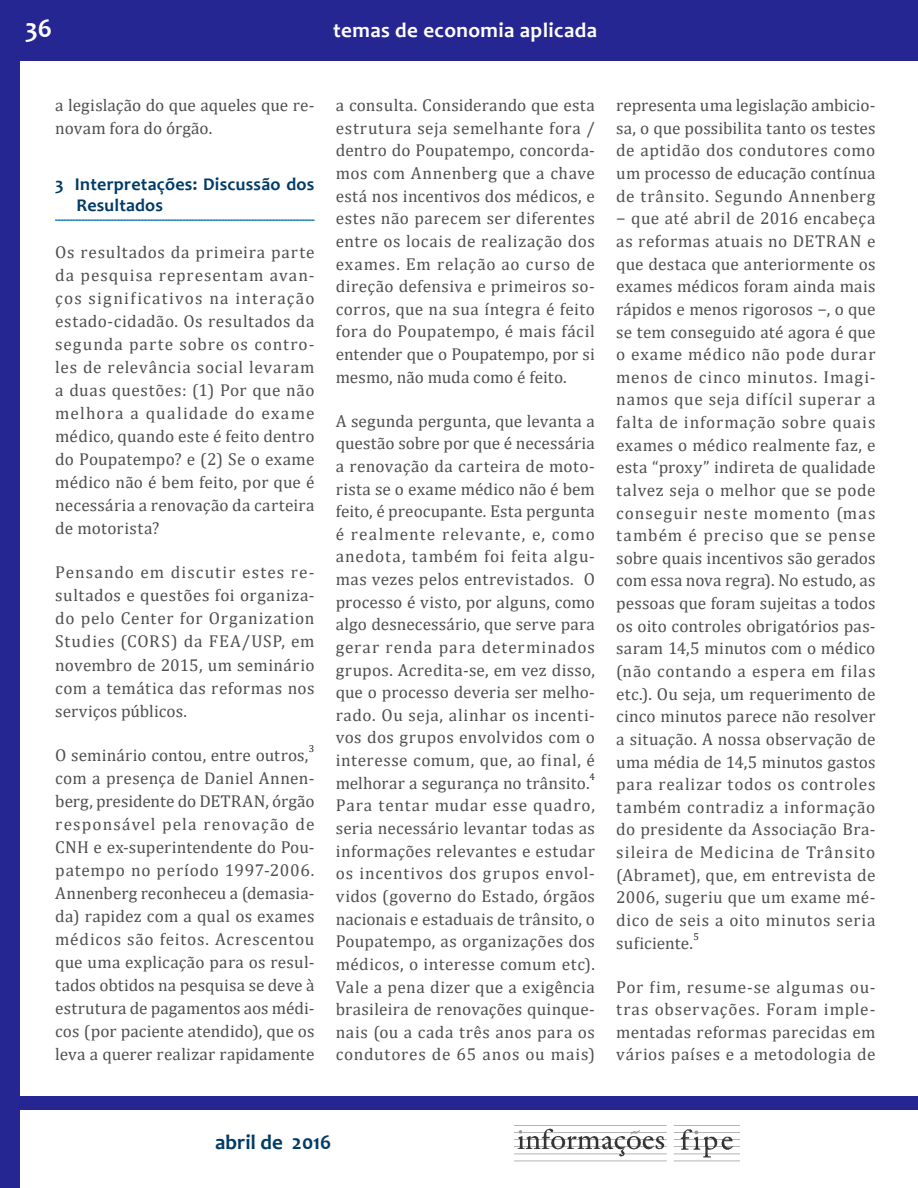
<style>
.page{position:relative;width:918px;height:1188px;background:#fff}
.page>*{position:absolute;margin:0;border:0;box-sizing:border-box;transform-origin:0 0}
.t1{font:700 27px "Candara";color:#fff}
.t2{font:700 21px "Candara";letter-spacing:.02em;color:#fff}
.t3{font:700 21px "Candara";color:#003b68}
.t4{font:700 18px/21.6px "Candara";letter-spacing:.015em;color:#003b68}
.t5{font:17.25px/22.6px "Cambria";letter-spacing:.015em;color:#4e4f50;text-align:justify}
.t6{font:17.25px/23.1px "Cambria";letter-spacing:-.005em;color:#4e4f50}
.t7{font:10.05px "Cambria";color:#231f20}
</style>
<div class="page">
<div style="left:0;top:0;width:20px;height:1188px;background:#262693"></div>
<div style="left:0;top:0;width:918px;height:61px;background:#262693"></div>
<div style="left:15px;top:1097px;width:903px;height:13px;background:#262693"></div>
<img style="left:514px;top:1125px;width:225px;height:37px">
<svg style="left:55px;top:220px;width:260px;height:1px"></svg>
<h1 class="t1" style="left:25px;top:12px;width:28px">36</h1>
<p class="t2" style="left:333px;top:17px;width:265px">temas de economia aplicada</p>
<p class="t6" style="left:55px;top:94px;width:261px">a legislação do que aqueles que re&shy;novam fora do órgão.</p>
<p class="t4" style="left:77px;top:173px;width:239px;text-indent:-21px">3 Interpretações: Discussão dos<br>Resultados</p>
<p class="t5" style="left:55px;top:240px;width:261px;line-height:23.1px">Os resultados da primeira parte da pesquisa representam avan&shy;ços significativos na interação estado-cidadão. Os resultados da segunda parte sobre os contro&shy;les de relevância social levaram a duas questões: (1) Por que não melhora a qualidade do exame médico, quando este é feito dentro do Poupatempo? e (2) Se o exame médico não é bem feito, por que é necessária a renovação da carteira de motorista?</p>
<p class="t5" style="left:55px;top:561px;width:261px;line-height:23.1px">Pensando em discutir estes re&shy;sultados e questões foi organiza&shy;do pelo Center for Organization Studies (CORS) da FEA/USP, em novembro de 2015, um seminário com a temática das reformas nos serviços públicos.</p>
<p class="t5" style="left:55px;top:744px;width:255px">O seminário contou, entre outros,</p>
<p class="t7" style="left:309px;top:743px;width:7px">3</p>
<p class="t5" style="left:55px;top:767px;width:261px;line-height:23.1px">com a presença de Daniel Annen&shy;berg, presidente do DETRAN, órgão responsável pela renovação de CNH e ex-superintendente do Pou&shy;patempo no período 1997-2006.<br>Annenberg reconheceu a (demasia&shy;da) rapidez com a qual os exames médicos são feitos. Acrescentou que uma explicação para os resul&shy;tados obtidos na pesquisa se deve à estrutura de pagamentos aos médi&shy;cos (por paciente atendido), que os leva a querer realizar rapidamente</p>
<p class="t5" style="left:336px;top:94px;width:261px">a consulta. Considerando que esta estrutura seja semelhante fora / dentro do Poupatempo, concorda&shy;mos com Annenberg que a chave está nos incentivos dos médicos, e estes não parecem ser diferentes entre os locais de realização dos exames. Em relação ao curso de direção defensiva e primeiros so&shy;corros, que na sua íntegra é feito fora do Poupatempo, é mais fácil entender que o Poupatempo, por si mesmo, não muda como é feito.</p>
<p class="t5" style="left:336px;top:409px;width:261px">A segunda pergunta, que levanta a questão sobre por que é necessária a renovação da carteira de moto&shy;rista se o exame médico não é bem feito, é preocupante. Esta pergunta é realmente relevante, e, como anedota, também foi feita algu&shy;mas vezes pelos entrevistados. O processo é visto, por alguns, como algo desnecessário, que serve para gerar renda para determinados grupos. Acredita-se, em vez disso, que o processo deveria ser melho&shy;rado. Ou seja, alinhar os incenti&shy;vos dos grupos envolvidos com o interesse comum, que, ao final, é melhorar a segurança no trânsito.</p>
<p class="t7" style="left:589px;top:771px;width:7px">4</p>
<p class="t5" style="left:336px;top:794px;width:261px">Para tentar mudar esse quadro, seria necessário levantar todas as informações relevantes e estudar os incentivos dos grupos envol&shy;vidos (governo do Estado, órgãos nacionais e estaduais de trânsito, o Poupatempo, as organizações dos médicos, o interesse comum etc).<br>Vale a pena dizer que a exigência brasileira de renovações quinque&shy;nais (ou a cada três anos para os condutores de 65 anos ou mais)</p>
<p class="t5" style="left:616px;top:94px;width:261px">representa uma legislação ambicio&shy;sa, o que possibilita tanto os testes de aptidão dos condutores como um processo de educação contínua de trânsito. Segundo Annenberg − que até abril de 2016 encabeça as reformas atuais no DETRAN e que destaca que anteriormente os exames médicos foram ainda mais rápidos e menos rigorosos −, o que se tem conseguido até agora é que o exame médico não pode durar menos de cinco minutos. Imagi&shy;namos que seja difícil superar a falta de informação sobre quais exames o médico realmente faz, e esta “proxy” indireta de qualidade talvez seja o melhor que se pode conseguir neste momento (mas também é preciso que se pense sobre quais incentivos são gerados com essa nova regra). No estudo, as pessoas que foram sujeitas a todos os oito controles obrigatórios pas&shy;saram 14,5 minutos com o médico (não contando a espera em filas etc.). Ou seja, um requerimento de cinco minutos parece não resolver a situação. A nossa observação de uma média de 14,5 minutos gastos para realizar todos os controles também contradiz a informação do presidente da Associação Bra&shy;sileira de Medicina de Trânsito (Abramet), que, em entrevista de 2006, sugeriu que um exame mé&shy;dico de seis a oito minutos seria suficiente.</p>
<p class="t7" style="left:693px;top:931px;width:7px">5</p>
<p class="t5" style="left:616px;top:975px;width:261px">Por fim, resume-se algumas ou&shy;tras observações. Foram imple&shy;mentadas reformas parecidas em vários países e a metodologia de</p>
<p class="t3" style="left:215px;top:1129px;width:118px">abril de 2016</p>
</div>
